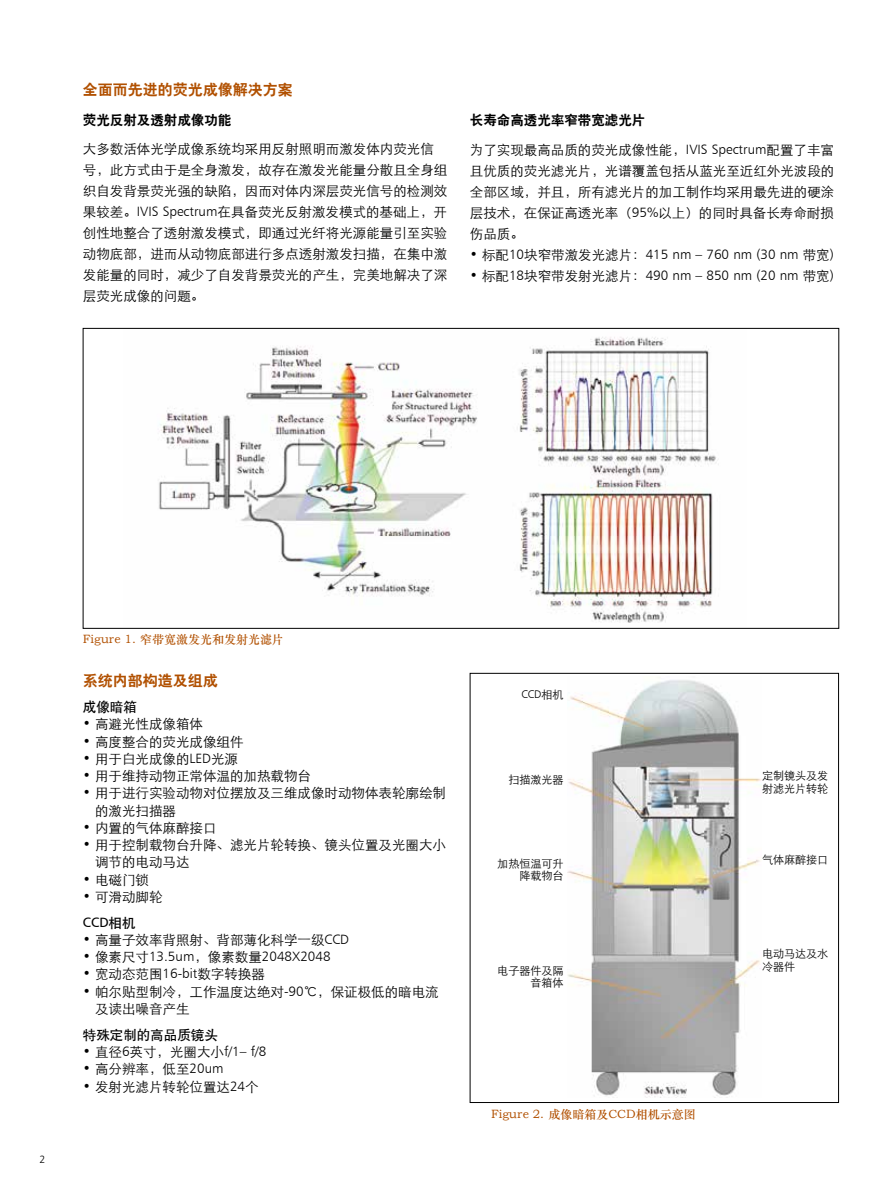
<style>
.page{position:relative;width:893px;height:1191px;background:#fff}
.page>*{position:absolute;margin:0;border:0;box-sizing:border-box;transform-origin:0 0}
.t1{font:15px "H Yb 2 gj";color:#b15000}
.t2{font:13.5px/21px "ST Xihei";color:#000}
.t3{font:13.5px "Humanist 777 BT Light B";color:#000}
.t4{font:13.5px "H Yb 2 gj";color:#000}
.t5{font:13.5px "H Yb 1 gj";color:#000}
.t6{font:13.5px "Humanist 777 BT Roman B";color:#000}
.t7{font:12px "ST Zhongsong";color:#b15000}
.t8{font:11.1px/12.5px "ST Xihei";letter-spacing:-.005em;color:#000;text-align:right}
.t9{font:11.1px "Humanist 777 BT Light B";color:#000}
.t10{font:10.5px "Humanist 777 BT Light B";color:#000}
.s1{font-family:"Humanist 777 BT Light B"}
.s2{font-family:"ST Xihei"}
.s3{font-family:"H Yb 1 gj"}
</style>
<div class="page">
<svg style="left:568px;top:680px;width:193px;height:417px"></svg>
<img style="left:159px;top:337px;width:560px;height:286px">
<div style="left:470px;top:673px;width:369px;height:429px;border:1px solid #000"></div>
<p class="t1" style="left:83px;top:82px;width:212px">全面而先进的荧光成像解决方案</p>
<p class="t4" style="left:83px;top:113px;width:150px">荧光反射及透射成像功能</p>
<p class="t2" style="left:83px;top:138px;width:366px">大多数活体光学成像系统均采用反射照明而激发体内荧光信号，此方式由于是全身激发，故存在激发光能量分散且全身组织自发背景荧光强的缺陷，因而对体内深层荧光信号的检测效果较差。<span class="s1">IVIS Spectrum</span>在具备荧光反射激发模式的基础上，开创性地整合了透射激发模式，即通过光纤将光源能量引至实验动物底部，进而从动物底部进行多点透射激发扫描，在集中激发能量的同时，减少了自发背景荧光的产生，完美地解决了深层荧光成像的问题。</p>
<p class="t4" style="left:470px;top:114px;width:177px">长寿命高透光率窄带宽滤光片</p>
<p class="t2" style="left:470px;top:138px;width:366px;text-align:justify">为了实现最高品质的荧光成像性能，<span class="s1">IVIS Spectrum</span>配置了丰富且优质的荧光滤光片，光谱覆盖包括从蓝光至近红外光波段的全部区域，并且，所有滤光片的加工制作均采用最先进的硬涂层技术，在保证高透光率（<span class="s1">95%</span>以上）的同时具备长寿命耐损伤品质。</p>
<p class="t3" style="left:470px;top:246px;width:365px">• <span class="s2">标配</span>10<span class="s2">块窄带激发光滤片：</span>415 nm – 760 nm (30 nm <span class="s2">带宽</span>)</p>
<p class="t3" style="left:470px;top:267px;width:365px">• <span class="s2">标配</span>18<span class="s2">块窄带发射光滤片：</span>490 nm – 850 nm (20 nm <span class="s2">带宽</span>)</p>
<p class="t10" style="left:39px;top:1152px;width:7px">2</p>
<p class="t7" style="left:83px;top:631px;width:203px">Figure 1. 窄带宽激发光和发射光滤片</p>
<p class="t1" style="left:83px;top:673px;width:137px">系统内部构造及组成</p>
<p class="t5" style="left:83px;top:700px;width:56px">成像暗箱</p>
<p class="t2" style="left:83px;top:712px;width:122px"><span class="s1">•</span> 高避光性成像箱体</p>
<p class="t2" style="left:83px;top:730px;width:162px"><span class="s1">•</span> 高度整合的荧光成像组件</p>
<p class="t2" style="left:83px;top:747px;width:157px"><span class="s1">•</span> 用于白光成像的<span class="s1">LED</span>光源</p>
<p class="t2" style="left:83px;top:764px;width:230px"><span class="s1">•</span> 用于维持动物正常体温的加热载物台</p>
<p class="t2" style="left:95px;top:783px;width:353px;line-height:17.2px;text-indent:-12px"><span class="s1">•</span> 用于进行实验动物对位摆放及三维成像时动物体表轮廓绘制的激光扫描器</p>
<p class="t2" style="left:83px;top:816px;width:135px"><span class="s1">•</span> 内置的气体麻醉接口</p>
<p class="t2" style="left:95px;top:835px;width:353px;line-height:17.2px;text-indent:-12px"><span class="s1">•</span> 用于控制载物台升降、滤光片轮转换、镜头位置及光圈大小调节的电动马达</p>
<p class="t2" style="left:83px;top:868px;width:68px"><span class="s1">•</span> 电磁门锁</p>
<p class="t2" style="left:83px;top:885px;width:81px"><span class="s1">•</span> 可滑动脚轮</p>
<p class="t6" style="left:83px;top:913px;width:54px">CCD<span class="s3">相机</span></p>
<p class="t2" style="left:83px;top:928px;width:268px"><span class="s1">•</span> 高量子效率背照射、背部薄化科学一级<span class="s1">CCD</span></p>
<p class="t3" style="left:83px;top:948px;width:249px">• <span class="s2">像素尺寸</span>13.5um<span class="s2">，像素数量</span>2048X2048</p>
<p class="t2" style="left:83px;top:962px;width:184px"><span class="s1">•</span> 宽动态范围<span class="s1">16-bit</span>数字转换器</p>
<p class="t2" style="left:95px;top:982px;width:345px;line-height:17.2px;text-indent:-12px"><span class="s1">•</span> 帕尔贴型制冷，工作温度达绝对<span class="s1">-90</span>℃，保证极低的暗电流及读出噪音产生</p>
<p class="t5" style="left:83px;top:1028px;width:137px">特殊定制的高品质镜头</p>
<p class="t3" style="left:83px;top:1043px;width:185px">• <span class="s2">直径</span>6<span class="s2">英寸，光圈大小</span>f/1– f/8</p>
<p class="t2" style="left:83px;top:1057px;width:142px"><span class="s1">•</span> 高分辨率，低至<span class="s1">20um</span></p>
<p class="t2" style="left:83px;top:1074px;width:177px"><span class="s1">•</span> 发射光滤片转轮位置达<span class="s1">24</span>个</p>
<p class="t9" style="left:521px;top:687px;width:44px">CCD<span class="s2">相机</span></p>
<p class="t8" style="left:508px;top:772px;width:57px">扫描激光器</p>
<p class="t8" style="left:497px;top:856px;width:68px">加热恒温可升降载物台</p>
<p class="t8" style="left:497px;top:963px;width:68px">电子器件及隔音箱体</p>
<p class="t7" style="left:491px;top:1106px;width:206px">Figure 2. 成像暗箱及CCD相机示意图</p>
<p class="t8" style="left:762px;top:768px;width:68px;text-align:left">定制镜头及发射滤光片转轮</p>
<p class="t8" style="left:762px;top:852px;width:68px">气体麻醉接口</p>
<p class="t8" style="left:762px;top:947px;width:68px;text-align:left">电动马达及水冷器件</p>
</div>
